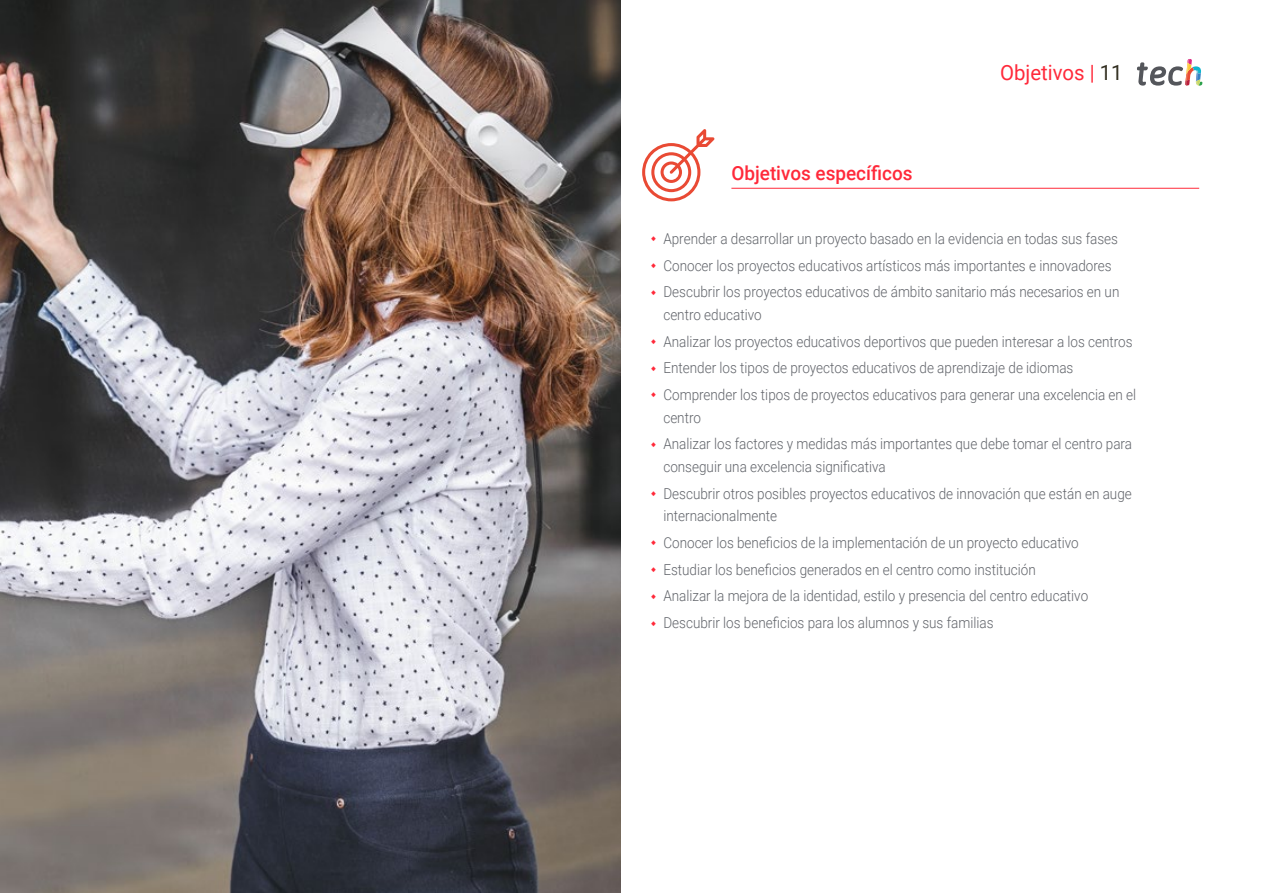
<style>
.page{position:relative;width:1263px;height:893px;background:#fff}
.page>*{position:absolute;margin:0;border:0;box-sizing:border-box;transform-origin:0 0}
.t1{font:21px "Roboto";color:#ff293a}
.t2{font:500 19.5px "Roboto";color:#ff293a}
.t3{font:300 15px/26.7px "Roboto";color:#61646a;scale:.9 1}
.s1{color:#312e20}
</style>
<div class="page">
<img style="left:0;top:0;width:621px;height:893px">
<hr style="left:731px;top:188px;width:468px;height:1px;background:#ff293a">
<svg style="left:642px;top:129px;width:72px;height:72px"></svg>
<svg style="left:1137px;top:59px;width:65px;height:27px"></svg>
<h2 class="t2" style="left:731px;top:159px;width:183px">Objetivos específicos</h2>
<h1 class="t1" style="left:1000px;top:57px;width:124px">Objetivos | <span class="s1">11</span></h1>
<p class="t3" style="left:663px;top:225px;width:508px">Aprender a desarrollar un proyecto basado en la evidencia en todas sus fases<br>Conocer los proyectos educativos artísticos más importantes e innovadores<br>Descubrir los proyectos educativos de ámbito sanitario más necesarios en un</p>
<p class="t3" style="left:663px;top:301px;width:527px">centro educativo<br>Analizar los proyectos educativos deportivos que pueden interesar a los centros Entender los tipos de proyectos educativos de aprendizaje de idiomas Comprender los tipos de proyectos educativos para generar una excelencia en el</p>
<p class="t3" style="left:663px;top:403px;width:522px">centro<br>Analizar los factores y medidas más importantes que debe tomar el centro para</p>
<p class="t3" style="left:663px;top:453px;width:522px">conseguir una excelencia significativa<br>Descubrir otros posibles proyectos educativos de innovación que están en auge</p>
<p class="t3" style="left:663px;top:502px;width:473px">internacionalmente<br>Conocer los beneficios de la implementación de un proyecto educativo Estudiar los beneficios generados en el centro como institución<br>Analizar la mejora de la identidad, estilo y presencia del centro educativo Descubrir los beneficios para los alumnos y sus familias</p>
</div>
